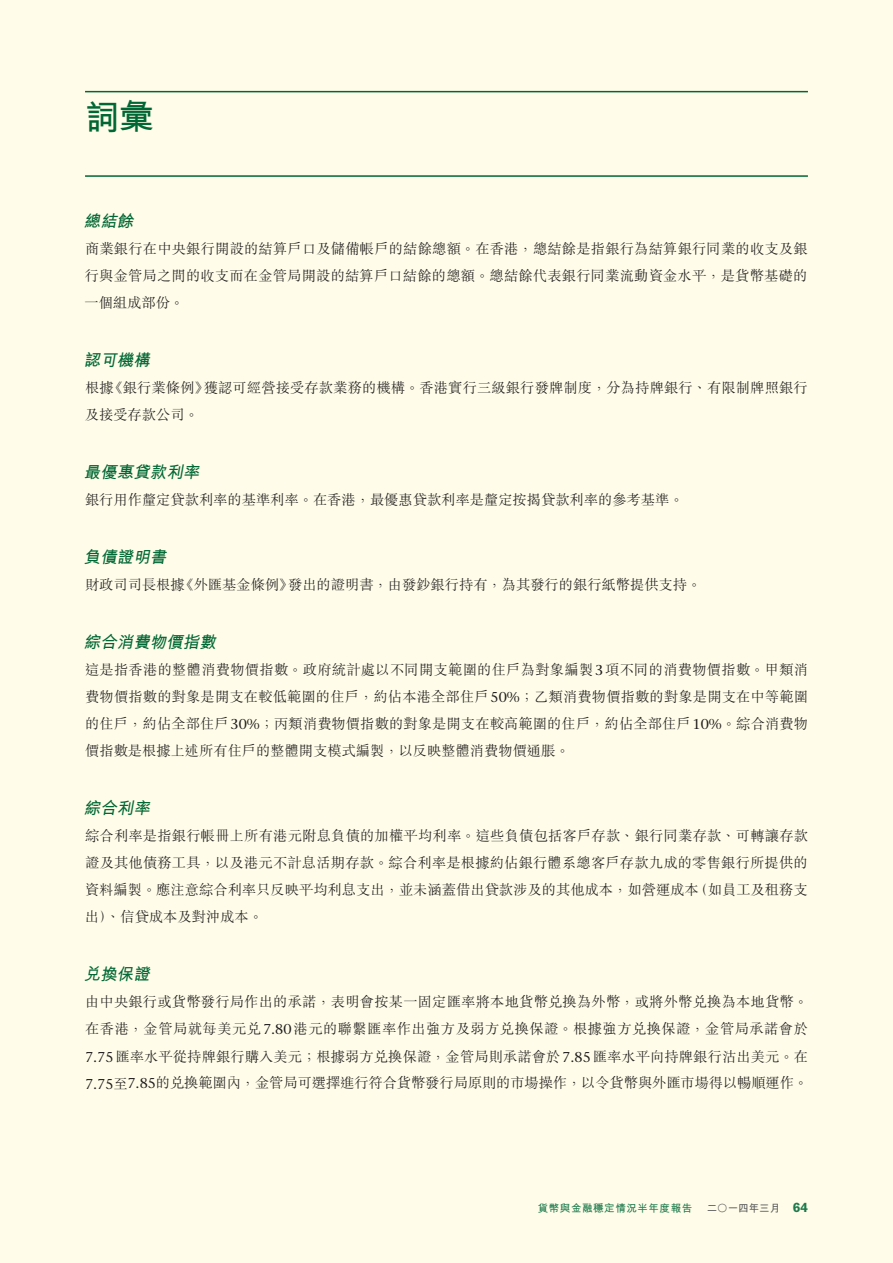
<style>
.page{position:relative;width:893px;height:1263px;background:#fff}
.page>*{position:absolute;margin:0;border:0;box-sizing:border-box;transform-origin:0 0}
.t1{font:700 34.5px "M Hei HK";color:#006734}
.t2{font:italic 700 16.5px "M Hei HK";color:#006734}
.t3{font:300 14.25px/27px "M Sung HK";color:#231f20;text-align:justify}
.t4{font:700 10.5px "M Hei HK";letter-spacing:.055em;color:#1e7a4d}
.t5{font:700 10.5px "M Hei HK";color:#57585a}
.s1{font-family:"Stone Serif Std";font-weight:500}
.s2{font-family:"Akzidenz Grotesk BQ";font-size:13.5px;color:#1e7a4d}
</style>
<div class="page">
<div style="left:0;top:0;width:892px;height:1263px;background:#fffde9"></div>
<svg style="left:892px;top:0;width:1px;height:1263px"></svg>
<hr style="left:85px;top:91px;width:723px;height:1px;background:#006734">
<hr style="left:85px;top:175px;width:723px;height:2px;background:#006734">
<h1 class="t1" style="left:85px;top:92px;width:70px">詞彙</h1>
<p class="t2" style="left:84px;top:209px;width:55px">總結餘</p>
<p class="t3" style="left:84px;top:235px;width:725px">商業銀行在中央銀行開設的結算戶口及儲備帳戶的結餘總額。在香港，總結餘是指銀行為結算銀行同業的收支及銀行與金管局之間的收支而在金管局開設的結算戶口結餘的總額。總結餘代表銀行同業流動資金水平，是貨幣基礎的一個組成部份。</p>
<p class="t2" style="left:84px;top:348px;width:71px">認可機構</p>
<p class="t3" style="left:85px;top:374px;width:724px">根據《銀行業條例》獲認可經營接受存款業務的機構。香港實行三級銀行發牌制度，分為持牌銀行、有限制牌照銀行及接受存款公司。</p>
<p class="t2" style="left:84px;top:460px;width:121px">最優惠貸款利率</p>
<p class="t3" style="left:85px;top:486px;width:600px">銀行用作釐定貸款利率的基準利率。在香港，最優惠貸款利率是釐定按揭貸款利率的參考基準。</p>
<p class="t2" style="left:84px;top:545px;width:88px">負債證明書</p>
<p class="t3" style="left:85px;top:571px;width:618px">財政司司長根據《外匯基金條例》發出的證明書，由發鈔銀行持有，為其發行的銀行紙幣提供支持。</p>
<p class="t2" style="left:84px;top:630px;width:137px">綜合消費物價指數</p>
<p class="t3" style="left:85px;top:656px;width:725px">這是指香港的整體消費物價指數。政府統計處以不同開支範圍的住戶為對象編製<span class="s1">3</span>項不同的消費物價指數。甲類消費物價指數的對象是開支在較低範圍的住戶，約佔本港全部住戶<span class="s1">50%</span>；乙類消費物價指數的對象是開支在中等範圍的住戶，約佔全部住戶<span class="s1">30%</span>；丙類消費物價指數的對象是開支在較高範圍的住戶，約佔全部住戶<span class="s1">10%</span>。綜合消費物價指數是根據上述所有住戶的整體開支模式編製，以反映整體消費物價通脹。</p>
<p class="t2" style="left:84px;top:796px;width:71px">綜合利率</p>
<p class="t3" style="left:85px;top:822px;width:725px">綜合利率是指銀行帳冊上所有港元附息負債的加權平均利率。這些負債包括客戶存款、銀行同業存款、可轉讓存款證及其他債務工具，以及港元不計息活期存款。綜合利率是根據約佔銀行體系總客戶存款九成的零售銀行所提供的資料編製。應注意綜合利率只反映平均利息支出，並未涵蓋借出貸款涉及的其他成本，如營運成本（如員工及租務支出）、信貸成本及對沖成本。</p>
<p class="t2" style="left:84px;top:962px;width:71px">兌換保證</p>
<p class="t3" style="left:85px;top:988px;width:725px">由中央銀行或貨幣發行局作出的承諾，表明會按某一固定匯率將本地貨幣兌換為外幣，或將外幣兌換為本地貨幣。在香港，金管局就每美元兌<span class="s1">7.80</span>港元的聯繫匯率作出強方及弱方兌換保證。根據強方兌換保證，金管局承諾會於<span class="s1">7.75</span>匯率水平從持牌銀行購入美元；根據弱方兌換保證，金管局則承諾會於<span class="s1">7.85</span>匯率水平向持牌銀行沽出美元。在<span class="s1">7.75</span>至<span class="s1">7.85</span>的兌換範圍內，金管局可選擇進行符合貨幣發行局原則的市場操作，以令貨幣與外匯市場得以暢順運作。</p>
<p class="t4" style="left:538px;top:1200px;width:156px">貨幣與金融穩定情況半年度報告</p>
<p class="t5" style="left:707px;top:1200px;width:103px">二○一四年三月 <span class="s2">64</span></p>
</div>
